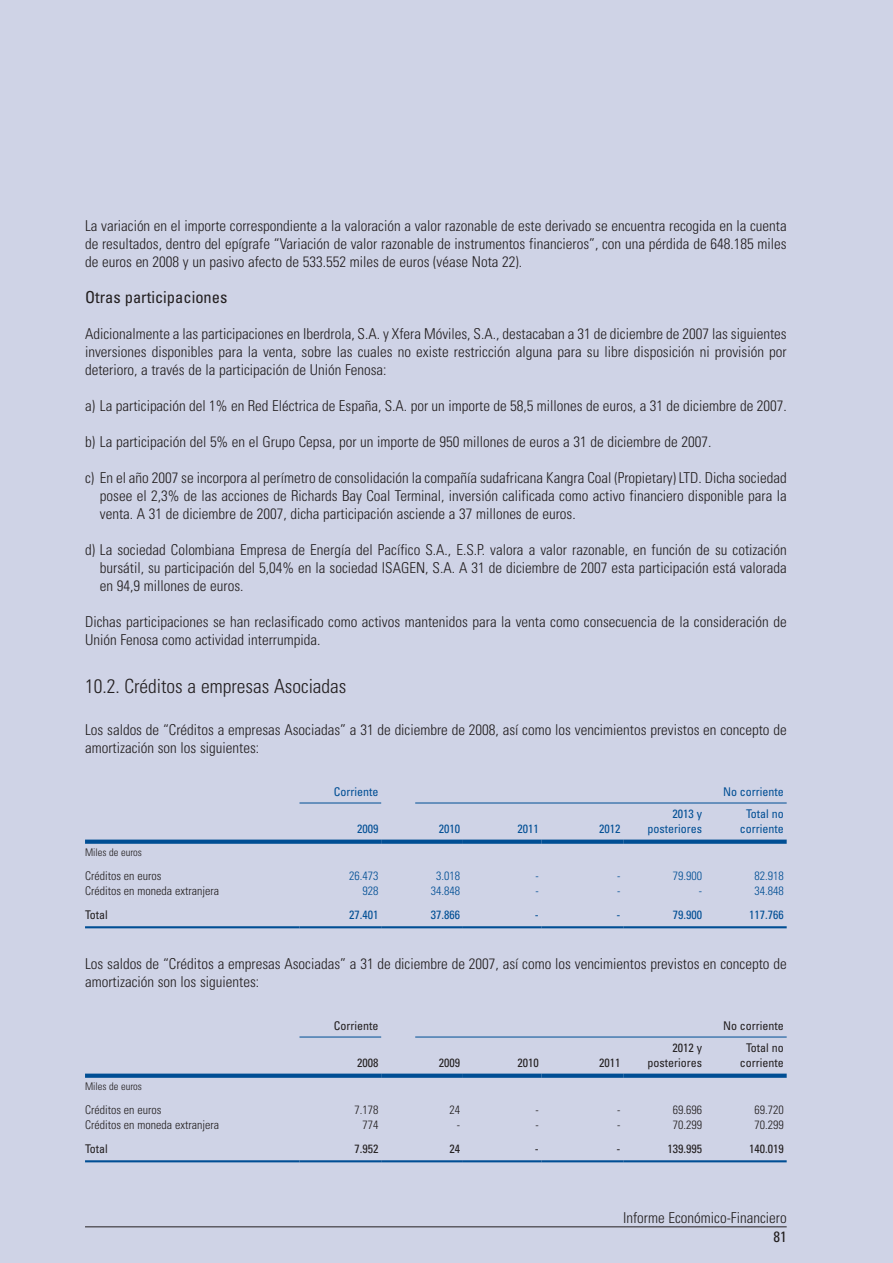
<style>
.page{position:relative;width:893px;height:1263px;background:#cfd3e6}
.page>*{position:absolute;margin:0;border:0;box-sizing:border-box;transform-origin:0 0}
.t1{font:300 condensed 19.5px "Univers";color:#231f20}
.t2{font:condensed 16.5px "Univers";color:#231f20}
.t3{font:300 condensed 15px/18px "Univers";color:#231f20;text-align:justify}
.t4{font:condensed 15px "Univers";color:#231f20}
.t5{font:300 condensed 12px "Univers";color:#231f20}
.t6{font:condensed 12px/15px "Univers";color:#231f20;text-align:right}
.t7{font:condensed 12px/15px "Univers";color:#004e94;text-align:right}
.t8{font:300 condensed 12px "Univers";color:#004e94}
.t9{font:300 condensed 10.5px "Univers";color:#231f20}
</style>
<div class="page">
<hr style="left:85px;top:1226px;width:702px;height:1px;background:#231f20">
<hr style="left:299px;top:1037px;width:82px;height:1px;background:#004e94">
<hr style="left:415px;top:1037px;width:372px;height:1px;background:#004e94">
<div style="left:85px;top:1073px;width:296px;height:5px;background:#004e94"></div>
<div style="left:381px;top:1073px;width:82px;height:5px;background:#004e94"></div>
<div style="left:463px;top:1073px;width:79px;height:5px;background:#004e94"></div>
<div style="left:542px;top:1073px;width:81px;height:5px;background:#004e94"></div>
<div style="left:623px;top:1073px;width:82px;height:5px;background:#004e94"></div>
<div style="left:705px;top:1073px;width:82px;height:5px;background:#004e94"></div>
<hr style="left:85px;top:1160px;width:214px;height:2px;background:#004e94">
<hr style="left:299px;top:1160px;width:82px;height:2px;background:#004e94">
<hr style="left:381px;top:1160px;width:82px;height:2px;background:#004e94">
<hr style="left:463px;top:1160px;width:79px;height:2px;background:#004e94">
<hr style="left:542px;top:1160px;width:81px;height:2px;background:#004e94">
<hr style="left:623px;top:1160px;width:82px;height:2px;background:#004e94">
<hr style="left:705px;top:1160px;width:82px;height:2px;background:#004e94">
<hr style="left:299px;top:803px;width:82px;height:1px;background:#004e94">
<hr style="left:415px;top:803px;width:372px;height:1px;background:#004e94">
<div style="left:85px;top:839px;width:296px;height:5px;background:#004e94"></div>
<div style="left:381px;top:839px;width:82px;height:5px;background:#004e94"></div>
<div style="left:463px;top:839px;width:79px;height:5px;background:#004e94"></div>
<div style="left:542px;top:839px;width:81px;height:5px;background:#004e94"></div>
<div style="left:623px;top:839px;width:82px;height:5px;background:#004e94"></div>
<div style="left:705px;top:839px;width:82px;height:5px;background:#004e94"></div>
<hr style="left:85px;top:926px;width:214px;height:2px;background:#004e94">
<hr style="left:299px;top:926px;width:82px;height:2px;background:#004e94">
<hr style="left:381px;top:926px;width:82px;height:2px;background:#004e94">
<hr style="left:463px;top:926px;width:79px;height:2px;background:#004e94">
<hr style="left:542px;top:926px;width:81px;height:2px;background:#004e94">
<hr style="left:623px;top:926px;width:82px;height:2px;background:#004e94">
<hr style="left:705px;top:926px;width:82px;height:2px;background:#004e94">
<p class="t3" style="left:85px;top:218px;width:703px">La variación en el importe correspondiente a la valoración a valor razonable de este derivado se encuentra recogida en la cuenta de resultados, dentro del epígrafe “Variación de valor razonable de instrumentos financieros”, con una pérdida de 648.185 miles de euros en 2008 y un pasivo afecto de 533.552 miles de euros (véase Nota 22).</p>
<p class="t2" style="left:85px;top:291px;width:144px">Otras participaciones</p>
<p class="t3" style="left:85px;top:326px;width:703px">Adicionalmente a las participaciones en Iberdrola, S.A. y Xfera Móviles, S.A., destacaban a 31 de diciembre de 2007 las siguientes inversiones disponibles para la venta, sobre las cuales no existe restricción alguna para su libre disposición ni provisión por deterioro, a través de la participación de Unión Fenosa:</p>
<p class="t3" style="left:85px;top:398px;width:703px">a) La participación del 1% en Red Eléctrica de España, S.A. por un importe de 58,5 millones de euros, a 31 de diciembre de 2007.</p>
<p class="t3" style="left:85px;top:434px;width:628px">b) La participación del 5% en el Grupo Cepsa, por un importe de 950 millones de euros a 31 de diciembre de 2007.</p>
<p class="t3" style="left:100px;top:470px;width:688px;text-indent:-15px">c) En el año 2007 se incorpora al perímetro de consolidación la compañía sudafricana Kangra Coal (Propietary) LTD. Dicha sociedad posee el 2,3% de las acciones de Richards Bay Coal Terminal, inversión calificada como activo financiero disponible para la venta. A 31 de diciembre de 2007, dicha participación asciende a 37 millones de euros.</p>
<p class="t3" style="left:100px;top:542px;width:688px;text-indent:-15px">d) La sociedad Colombiana Empresa de Energía del Pacífico S.A., E.S.P. valora a valor razonable, en función de su cotización bursátil, su participación del 5,04% en la sociedad ISAGEN, S.A. A 31 de diciembre de 2007 esta participación está valorada en 94,9 millones de euros.</p>
<p class="t3" style="left:85px;top:614px;width:703px">Dichas participaciones se han reclasificado como activos mantenidos para la venta como consecuencia de la consideración de<br>Unión Fenosa como actividad interrumpida.</p>
<h1 class="t1" style="left:85px;top:679px;width:263px">10.2. Créditos a empresas Asociadas</h1>
<p class="t3" style="left:85px;top:722px;width:703px">Los saldos de “Créditos a empresas Asociadas” a 31 de diciembre de 2008, así como los vencimientos previstos en concepto de amortización son los siguientes:</p>
<p class="t7" style="left:334px;top:785px;width:46px">Corriente</p>
<p class="t7" style="left:723px;top:785px;width:62px">No corriente</p>
<p class="t7" style="left:357px;top:822px;width:23px">2009</p>
<p class="t7" style="left:439px;top:822px;width:23px">2010</p>
<p class="t7" style="left:517px;top:822px;width:23px">2011</p>
<p class="t7" style="left:599px;top:822px;width:23px">2012</p>
<p class="t7" style="left:648px;top:807px;width:56px">2013 y posteriores</p>
<p class="t7" style="left:740px;top:807px;width:45px;text-align:center">Total no corriente</p>
<p class="t9" style="left:85px;top:848px;width:58px">Miles de euros</p>
<p class="t5" style="left:85px;top:871px;width:78px">Créditos en euros</p>
<p class="t8" style="left:349px;top:871px;width:31px">26.473</p>
<p class="t8" style="left:436px;top:871px;width:25px">3.018</p>
<p class="t8" style="left:535px;top:871px;width:5px">-</p>
<p class="t8" style="left:617px;top:871px;width:5px">-</p>
<p class="t8" style="left:673px;top:871px;width:31px">79.900</p>
<p class="t8" style="left:755px;top:871px;width:31px">82.918</p>
<p class="t5" style="left:85px;top:886px;width:135px">Créditos en moneda extranjera</p>
<p class="t8" style="left:362px;top:886px;width:17px">928</p>
<p class="t8" style="left:431px;top:886px;width:31px">34.848</p>
<p class="t8" style="left:535px;top:886px;width:5px">-</p>
<p class="t8" style="left:617px;top:886px;width:5px">-</p>
<p class="t8" style="left:699px;top:886px;width:5px">-</p>
<p class="t8" style="left:755px;top:886px;width:31px">34.848</p>
<p class="t6" style="left:85px;top:908px;width:24px">Total</p>
<p class="t7" style="left:349px;top:908px;width:31px">27.401</p>
<p class="t7" style="left:431px;top:908px;width:31px">37.866</p>
<p class="t7" style="left:535px;top:908px;width:5px">-</p>
<p class="t7" style="left:616px;top:908px;width:5px">-</p>
<p class="t7" style="left:673px;top:908px;width:31px">79.900</p>
<p class="t7" style="left:749px;top:908px;width:36px">117.766</p>
<p class="t3" style="left:85px;top:956px;width:703px">Los saldos de “Créditos a empresas Asociadas” a 31 de diciembre de 2007, así como los vencimientos previstos en concepto de amortización son los siguientes:</p>
<p class="t6" style="left:334px;top:1019px;width:46px">Corriente</p>
<p class="t6" style="left:723px;top:1019px;width:62px">No corriente</p>
<p class="t6" style="left:357px;top:1056px;width:23px">2008</p>
<p class="t6" style="left:439px;top:1056px;width:23px">2009</p>
<p class="t6" style="left:517px;top:1056px;width:23px">2010</p>
<p class="t6" style="left:599px;top:1056px;width:23px">2011</p>
<p class="t6" style="left:648px;top:1041px;width:56px">2012 y posteriores</p>
<p class="t6" style="left:740px;top:1041px;width:45px;text-align:center">Total no corriente</p>
<p class="t9" style="left:85px;top:1082px;width:58px">Miles de euros</p>
<p class="t5" style="left:85px;top:1105px;width:78px">Créditos en euros</p>
<p class="t5" style="left:354px;top:1105px;width:25px">7.178</p>
<p class="t5" style="left:449px;top:1105px;width:12px">24</p>
<p class="t5" style="left:535px;top:1105px;width:5px">-</p>
<p class="t5" style="left:617px;top:1105px;width:5px">-</p>
<p class="t5" style="left:673px;top:1105px;width:31px">69.696</p>
<p class="t5" style="left:755px;top:1105px;width:31px">69.720</p>
<p class="t5" style="left:85px;top:1120px;width:135px">Créditos en moneda extranjera</p>
<p class="t5" style="left:362px;top:1120px;width:17px">774</p>
<p class="t5" style="left:457px;top:1120px;width:5px">-</p>
<p class="t5" style="left:535px;top:1120px;width:5px">-</p>
<p class="t5" style="left:617px;top:1120px;width:5px">-</p>
<p class="t5" style="left:673px;top:1120px;width:31px">70.299</p>
<p class="t5" style="left:755px;top:1120px;width:31px">70.299</p>
<p class="t6" style="left:85px;top:1142px;width:24px">Total</p>
<p class="t6" style="left:354px;top:1142px;width:25px">7.952</p>
<p class="t6" style="left:449px;top:1142px;width:12px">24</p>
<p class="t6" style="left:535px;top:1142px;width:5px">-</p>
<p class="t6" style="left:616px;top:1142px;width:5px">-</p>
<p class="t6" style="left:668px;top:1142px;width:36px">139.995</p>
<p class="t6" style="left:749px;top:1142px;width:36px">140.019</p>
<p class="t3" style="left:623px;top:1210px;width:165px">Informe Económico-Financiero</p>
<p class="t4" style="left:773px;top:1231px;width:15px">81</p>
</div>
